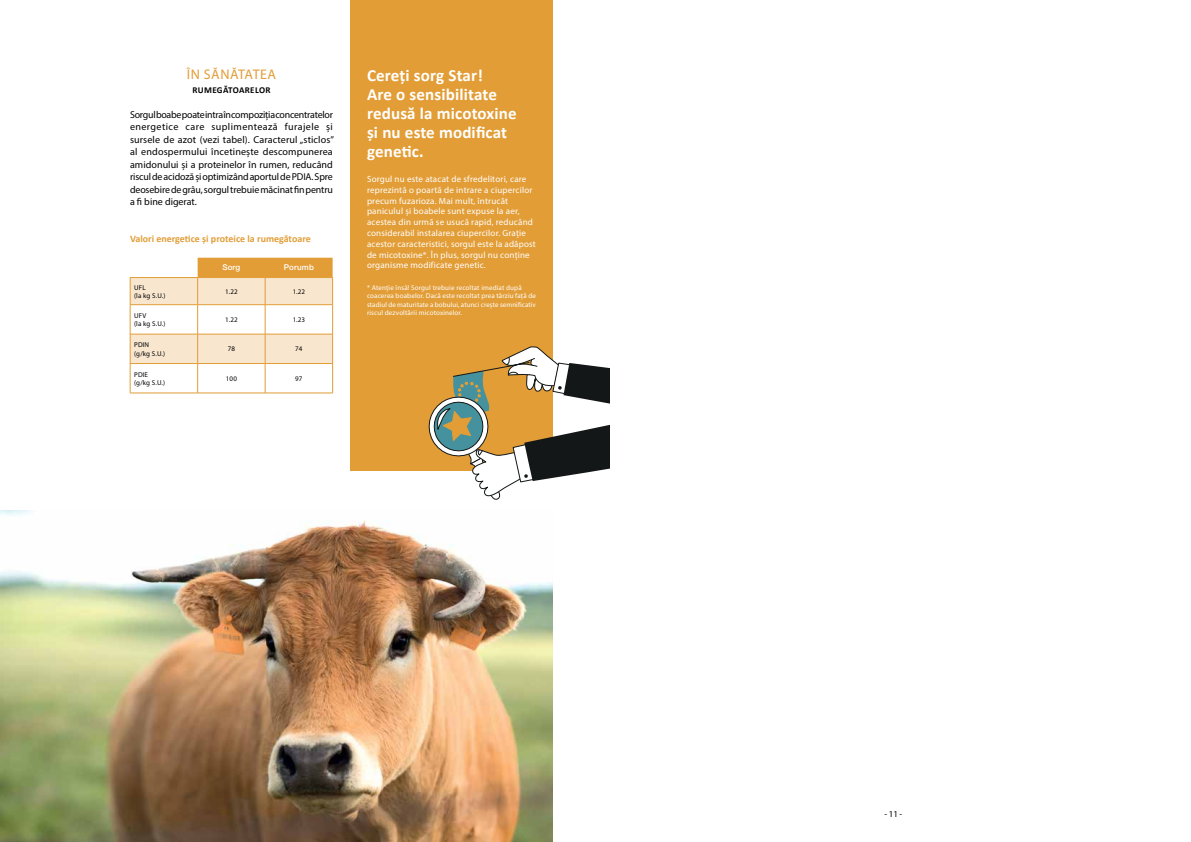
<style>
.page{position:relative;width:1191px;height:842px;background:#fff}
.page>*{position:absolute;margin:0;border:0;box-sizing:border-box;transform-origin:0 0}
.t1{font:700 17px/19px "Calibri";letter-spacing:.01em;color:#fff}
.t2{font:14px "Myriad Pro";letter-spacing:.04em;color:#e29d36}
.t3{font:10px/12.5px "Myriad Pro";letter-spacing:-.01em;color:#000;text-align:justify}
.t4{font:700 10px "Calibri";color:#e29d36}
.t5{font:9px/10.8px "Myriad Pro";letter-spacing:.02em;color:#fff}
.t6{font:700 9px "Calibri";letter-spacing:.04em;color:#000}
.t7{font:9px "Myriad Pro";color:#000}
.t8{font:500 8px "Helvetica Neue LT Std";letter-spacing:.02em;color:#fff}
.t9{font:7px/8.4px "Myriad Pro";letter-spacing:.02em;color:#fff}
.t10{font:7px/8.4px "Myriad Pro";letter-spacing:.02em;color:#000}
</style>
<div class="page">
<div style="left:350px;top:0;width:203px;height:471px;background:#e29d36"></div>
<svg style="left:428px;top:346px;width:181px;height:154px"></svg>
<svg style="left:130px;top:258px;width:203px;height:135px"></svg>
<hr style="left:130px;top:393px;width:68px;height:1px;background:#e29d36">
<hr style="left:198px;top:393px;width:67px;height:1px;background:#e29d36">
<hr style="left:265px;top:393px;width:68px;height:1px;background:#e29d36">
<hr style="left:198px;top:277px;width:67px;height:1px;background:#e29d36">
<hr style="left:265px;top:277px;width:68px;height:1px;background:#e29d36">
<img style="left:0;top:510px;width:553px;height:332px">
<h2 class="t2" style="left:187px;top:65px;width:91px">ÎN SĂNĂTATEA</h2>
<p class="t6" style="left:192px;top:83px;width:80px">RUMEGĂTOARELOR</p>
<p class="t3" style="left:130px;top:108px;width:205px">Sorgul boabe poate intra în compoziția concentratelor energetice care suplimentează furajele și sursele de azot (vezi tabel). Caracterul „sticlos” al endospermului încetinește descompunerea amidonului și a proteinelor în rumen, reducând riscul de acidoză și optimizând aportul de PDIA. Spre deosebire de grâu, sorgul trebuie măcinat fin pentru a fi bine digerat.</p>
<p class="t4" style="left:130px;top:232px;width:182px">Valori energetice și proteice la rumegătoare</p>
<p class="t8" style="left:222px;top:263px;width:19px">Sorg</p>
<p class="t8" style="left:284px;top:263px;width:32px">Porumb</p>
<p class="t10" style="left:134px;top:283px;width:33px">UFL<br>(la kg S.U.)</p>
<p class="t10" style="left:225px;top:287px;width:14px">1.22</p>
<p class="t10" style="left:293px;top:287px;width:14px">1.22</p>
<p class="t10" style="left:134px;top:311px;width:33px">UFV<br>(la kg S.U.)</p>
<p class="t10" style="left:225px;top:315px;width:14px">1.22</p>
<p class="t10" style="left:293px;top:315px;width:14px">1.23</p>
<p class="t10" style="left:134px;top:341px;width:33px">PDIN (g/kg S.U.)</p>
<p class="t10" style="left:228px;top:345px;width:9px">78</p>
<p class="t10" style="left:295px;top:345px;width:9px">74</p>
<p class="t10" style="left:134px;top:370px;width:33px">PDIE (g/kg S.U.)</p>
<p class="t10" style="left:226px;top:374px;width:13px">100</p>
<p class="t10" style="left:295px;top:374px;width:9px">97</p>
<h1 class="t1" style="left:367px;top:65px;width:151px">Cereți sorg Star!<br>Are o sensibilitate redusă la micotoxine și nu este modificat genetic.</h1>
<p class="t5" style="left:367px;top:173px;width:170px">Sorgul nu este atacat de sfredelitori, care reprezintă o poartă de intrare a ciupercilor precum fuzarioza. Mai mult, întrucât paniculul și boabele sunt expuse la aer, acestea din urmă se usucă rapid, reducând considerabil instalarea ciupercilor. Grație acestor caracteristici, sorgul este la adăpost de micotoxine*. În plus, sorgul nu conține organisme modificate genetic.</p>
<p class="t9" style="left:367px;top:283px;width:170px">* Atenție însă! Sorgul trebuie recoltat imediat după coacerea boabelor. Dacă este recoltat prea târziu față de stadiul de maturitate a bobului, atunci crește semnificativ riscul dezvoltării micotoxinelor.</p>
<p class="t7" style="left:884px;top:808px;width:19px">-11-</p>
</div>
